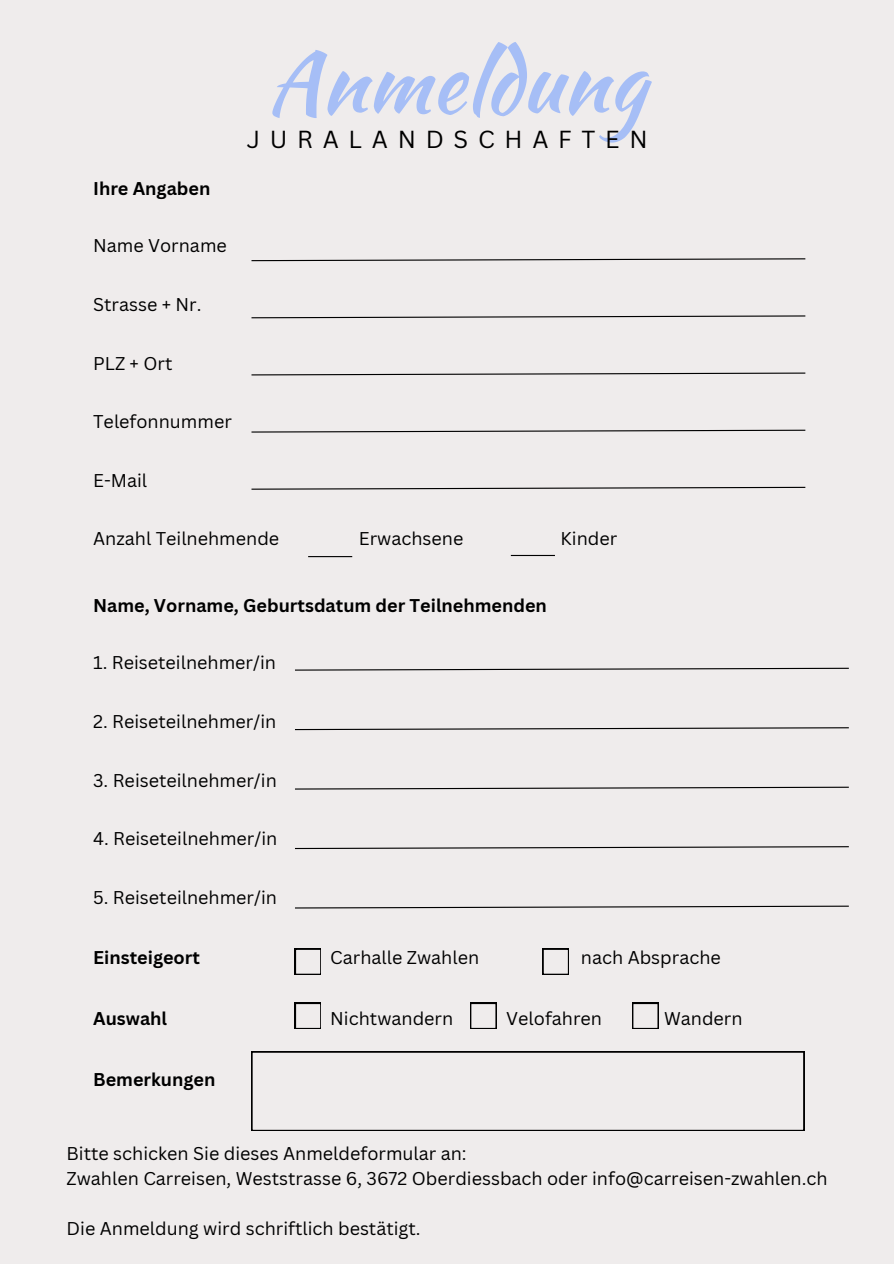
<style>
.page{position:relative;width:894px;height:1264px;background:#fff}
.page>*{position:absolute;margin:0;border:0;box-sizing:border-box;transform-origin:0 0}
.t1{font:84px "Kaushan Script";color:#9ab7f8}
.t2{font:24px "Canva Sans";letter-spacing:.405em;color:#000}
.t3{font:18px "Canva Sans";color:#000}
.t4{font:700 18px "Canva Sans";color:#000}
</style>
<div class="page">
<div style="left:0;top:0;width:893px;height:1263px;background:#efecec"></div>
<svg style="left:251px;top:258px;width:555px;height:4px"></svg>
<hr style="left:308px;top:556px;width:44px;height:1px;background:#000">
<hr style="left:510px;top:555px;width:44px;height:1px;background:#000">
<svg style="left:295px;top:948px;width:26px;height:26px"></svg>
<svg style="left:542px;top:948px;width:26px;height:26px"></svg>
<svg style="left:251px;top:1051px;width:553px;height:79px"></svg>
<svg style="left:251px;top:315px;width:555px;height:4px"></svg>
<svg style="left:251px;top:372px;width:555px;height:4px"></svg>
<svg style="left:251px;top:429px;width:555px;height:4px"></svg>
<svg style="left:251px;top:486px;width:555px;height:4px"></svg>
<svg style="left:295px;top:667px;width:554px;height:4px"></svg>
<svg style="left:295px;top:727px;width:554px;height:3px"></svg>
<svg style="left:295px;top:786px;width:554px;height:4px"></svg>
<svg style="left:295px;top:846px;width:554px;height:3px"></svg>
<svg style="left:295px;top:905px;width:554px;height:4px"></svg>
<svg style="left:295px;top:1002px;width:26px;height:26px"></svg>
<svg style="left:470px;top:1002px;width:26px;height:26px"></svg>
<svg style="left:632px;top:1002px;width:26px;height:26px"></svg>
<h2 class="t4" style="left:93px;top:176px;width:119px">Ihre Angaben</h2>
<p class="t3" style="left:93px;top:233px;width:135px">Name Vorname</p>
<h1 class="t1" style="left:267px;top:21px;width:380px">Anmeldung</h1>
<h1 class="t2" style="left:247px;top:122px;width:402px">JURALANDSCHAFTEN</h1>
<p class="t3" style="left:93px;top:292px;width:110px">Strasse + Nr.</p>
<p class="t3" style="left:93px;top:351px;width:81px">PLZ + Ort</p>
<p class="t3" style="left:93px;top:408px;width:140px">Telefonnummer</p>
<p class="t3" style="left:93px;top:468px;width:55px">E-Mail</p>
<p class="t3" style="left:93px;top:526px;width:187px">Anzahl Teilnehmende</p>
<p class="t3" style="left:359px;top:526px;width:106px">Erwachsene</p>
<p class="t3" style="left:560px;top:526px;width:58px">Kinder</p>
<p class="t4" style="left:93px;top:593px;width:455px">Name, Vorname, Geburtsdatum der Teilnehmenden</p>
<p class="t3" style="left:93px;top:649px;width:184px">1. Reiseteilnehmer/in</p>
<p class="t3" style="left:93px;top:709px;width:185px">2. Reiseteilnehmer/in</p>
<p class="t3" style="left:93px;top:768px;width:185px">3. Reiseteilnehmer/in</p>
<p class="t3" style="left:93px;top:825px;width:186px">4. Reiseteilnehmer/in</p>
<p class="t3" style="left:93px;top:884px;width:185px">5. Reiseteilnehmer/in</p>
<p class="t4" style="left:93px;top:945px;width:108px">Einsteigeort</p>
<p class="t3" style="left:330px;top:945px;width:150px">Carhalle Zwahlen</p>
<p class="t3" style="left:580px;top:945px;width:141px">nach Absprache</p>
<p class="t4" style="left:93px;top:1005px;width:75px">Auswahl</p>
<p class="t3" style="left:330px;top:1005px;width:124px">Nichtwandern</p>
<p class="t3" style="left:506px;top:1005px;width:97px">Velofahren</p>
<p class="t3" style="left:664px;top:1005px;width:80px">Wandern</p>
<p class="t4" style="left:93px;top:1066px;width:124px">Bemerkungen</p>
<p class="t3" style="left:67px;top:1141px;width:401px">Bitte schicken Sie dieses Anmeldeformular an:</p>
<p class="t3" style="left:67px;top:1165px;width:762px">Zwahlen Carreisen, Weststrasse 6, 3672 Oberdiessbach oder info@carreisen-zwahlen.ch</p>
<p class="t3" style="left:67px;top:1215px;width:355px">Die Anmeldung wird schriftlich bestätigt.</p>
</div>
